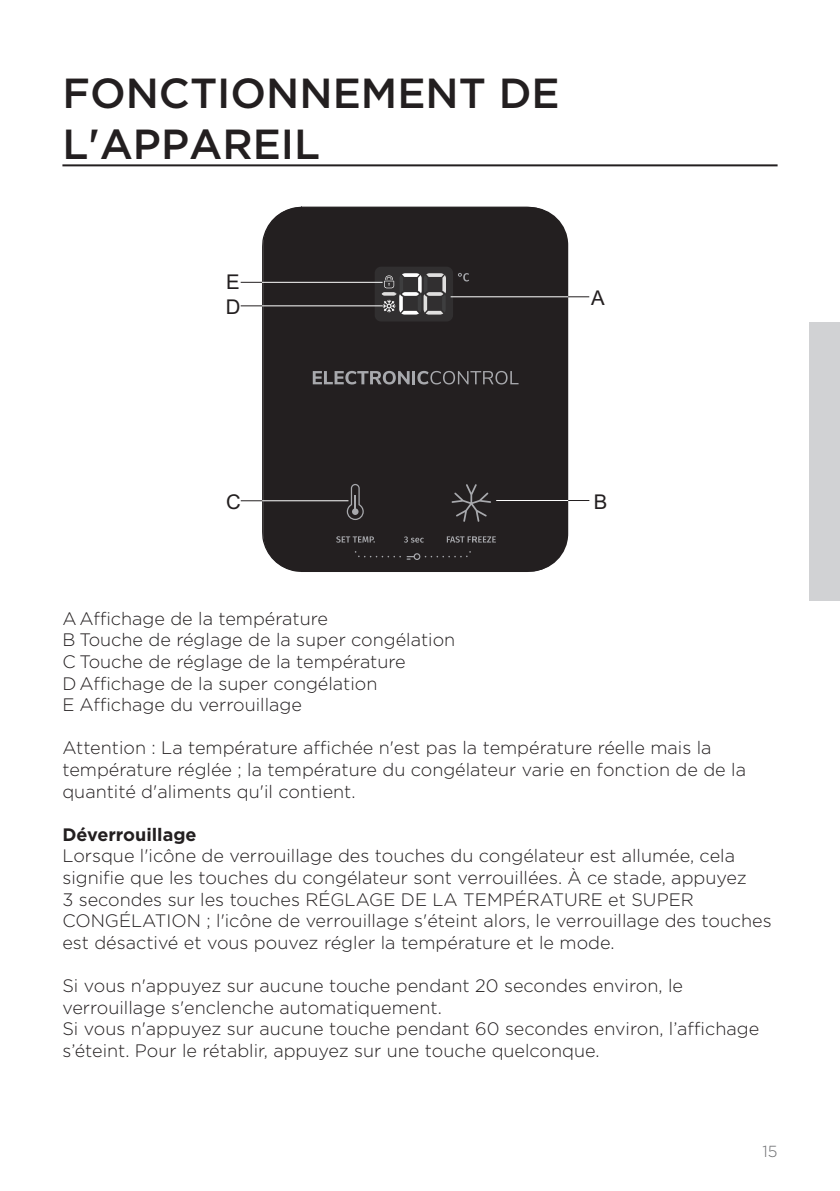
<style>
.page{position:relative;width:840px;height:1191px;background:#fff}
.page>*{position:absolute;margin:0;border:0;box-sizing:border-box;transform-origin:0 0}
.glavni_naslov{font:500 42px/50.4px "Gotham";color:#231f20}
.t1{font:20.4px "Arial";color:#231f20}
.seznam{font:300 18px/21.6px "Gotham";color:#231f20}
.seznam-2{font:700 18px "Gotham";color:#231f20}
.t2{font:300 16px "Gotham";color:#6c6d70}
</style>
<div class="page">
<hr style="left:62px;top:164px;width:715px;height:2px;background:#231f20">
<div style="left:808px;top:322px;width:31px;height:279px;background:#d1d2d4"></div>
<div style="left:261px;top:206px;width:307px;height:366px;background:#231f20"></div>
<div style="left:374px;top:267px;width:79px;height:54px;background:#312f30;border-radius:6px"></div>
<svg style="left:381px;top:273px;width:65px;height:41px"></svg>
<svg style="left:457px;top:273px;width:12px;height:8px"></svg>
<svg style="left:336px;top:536px;width:38px;height:6px"></svg>
<svg style="left:403px;top:536px;width:20px;height:6px"></svg>
<svg style="left:346px;top:484px;width:17px;height:36px"></svg>
<div style="left:352px;top:508px;width:6px;height:7px;background:#a8a9ad;border-radius:50%"></div>
<svg style="left:312px;top:371px;width:206px;height:13px;background:#555355"></svg>
<svg style="left:451px;top:484px;width:40px;height:38px;background:#393637"></svg>
<svg style="left:406px;top:551px;width:64px;height:9px"></svg>
<svg style="left:354px;top:551px;width:46px;height:6px"></svg>
<svg style="left:446px;top:536px;width:49px;height:6px"></svg>
<hr style="left:240px;top:282px;width:129px;height:1px;background:#231f20">
<hr style="left:262px;top:282px;width:120px;height:1px;background:#fff">
<hr style="left:240px;top:305px;width:129px;height:1px;background:#231f20">
<hr style="left:262px;top:305px;width:120px;height:1px;background:#fff">
<hr style="left:460px;top:296px;width:129px;height:1px;background:#231f20">
<hr style="left:450px;top:296px;width:118px;height:1px;background:#fff">
<hr style="left:240px;top:500px;width:103px;height:1px;background:#231f20">
<hr style="left:262px;top:500px;width:86px;height:1px;background:#fff">
<hr style="left:501px;top:500px;width:88px;height:1px;background:#231f20">
<hr style="left:496px;top:500px;width:72px;height:1px;background:#fff">
<p class="glavni_naslov" style="left:62px;top:68px;width:498px">FONCTIONNEMENT DE<br>L'APPAREIL</p>
<p class="t1" style="left:226px;top:270px;width:15px">E</p>
<p class="t1" style="left:226px;top:295px;width:16px">D</p>
<p class="t1" style="left:591px;top:286px;width:15px">A</p>
<p class="t1" style="left:226px;top:490px;width:16px">C</p>
<p class="t1" style="left:593px;top:490px;width:15px">B</p>
<p class="seznam" style="left:62px;top:607px;width:267px">AAffichage de la température</p>
<p class="seznam" style="left:62px;top:628px;width:394px">B Touche de réglage de la super congélation</p>
<p class="seznam" style="left:62px;top:650px;width:345px">C Touche de réglage de la température</p>
<p class="seznam" style="left:62px;top:672px;width:316px">D Affichage de la super congélation</p>
<p class="seznam" style="left:62px;top:693px;width:241px">E Affichage du verrouillage</p>
<p class="seznam" style="left:62px;top:736px;width:684px">Attention : La température affichée n'est pas la température réelle mais la température réglée ; la température du congélateur varie en fonction de de la quantité d'aliments qu'il contient.</p>
<p class="seznam-2" style="left:62px;top:822px;width:136px">Déverrouillage</p>
<p class="seznam" style="left:62px;top:844px;width:710px">Lorsque l'icône de verrouillage des touches du congélateur est allumée, cela signifie que les touches du congélateur sont verrouillées. À ce stade, appuyez<br>3 secondes sur les touches RÉGLAGE DE LA TEMPÉRATURE et SUPER CONGÉLATION ; l'icône de verrouillage s'éteint alors, le verrouillage des touches est désactivé et vous pouvez régler la température et le mode.</p>
<p class="seznam" style="left:62px;top:974px;width:621px">Si vous n'appuyez sur aucune touche pendant 20 secondes environ, le verrouillage s'enclenche automatiquement.</p>
<p class="seznam" style="left:62px;top:1017px;width:697px">Si vous n'appuyez sur aucune touche pendant 60 secondes environ, l’affichage s’éteint. Pour le rétablir, appuyez sur une touche quelconque.</p>
<p class="t2" style="left:762px;top:1140px;width:17px">15</p>
</div>
